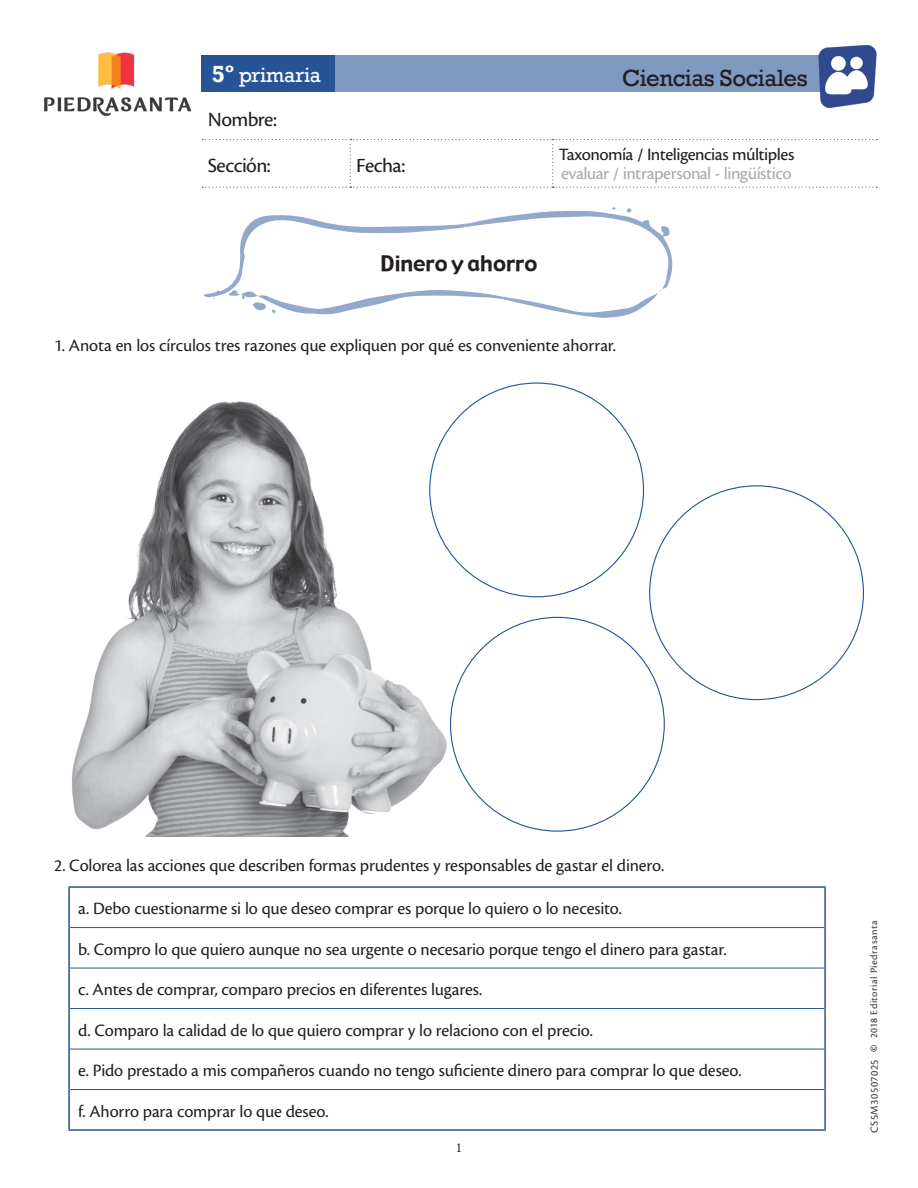
<style>
.page{position:relative;width:918px;height:1188px;background:#fff}
.page>*{position:absolute;margin:0;border:0;box-sizing:border-box;transform-origin:0 0}
.t1{font:24px "Rockwell";letter-spacing:-.02em;color:#231f20}
.t2{font:21px/45.5px "Cronos Pro Capt";letter-spacing:-.03em;color:#231f20}
.t3{font:21px "Gadget";color:#231f20}
.t4{font:21px "Rockwell";letter-spacing:-.005em;color:#fff}
.t5{font:18px "Cronos Pro";letter-spacing:-.01em;color:#231f20}
.Nombre_alumno{font:18px "Cronos Pro Capt";letter-spacing:-.03em;color:#a8a9ad}
.t6{font:18px "Cronos Pro Capt";letter-spacing:-.03em;color:#231f20}
.t7{font:13.5px "Minion Pro";color:#231f20}
._2014_Editorial_Pie{font:11.25px "Cronos Pro Capt";letter-spacing:.04em;color:#3e3e3f}
.t8{font:10.5px "Cronos Pro Capt";letter-spacing:.04em;color:#3e3e3f}
.s1{font-weight:700;font-size:24px}
.s2{font-family:"Cronos Pro";font-weight:700}
</style>
<div class="page">
<div style="left:202px;top:55px;width:132px;height:37px;background:#275397"></div>
<div style="left:334px;top:55px;width:539px;height:37px;background:#7f99c1"></div>
<svg style="left:202px;top:139px;width:675px;height:49px"></svg>
<img style="left:43px;top:52px;width:149px;height:64px">
<img style="left:818px;top:44px;width:59px;height:65px">
<svg style="left:204px;top:207px;width:469px;height:111px"></svg>
<img style="left:71px;top:401px;width:387px;height:436px">
<hr style="left:68px;top:886px;width:758px;height:2px;background:#275397">
<hr style="left:68px;top:888px;width:2px;height:40px;background:#275397">
<hr style="left:824px;top:888px;width:2px;height:40px;background:#275397">
<hr style="left:68px;top:928px;width:2px;height:40px;background:#275397">
<hr style="left:824px;top:928px;width:2px;height:40px;background:#275397">
<hr style="left:68px;top:968px;width:2px;height:41px;background:#275397">
<hr style="left:824px;top:968px;width:2px;height:41px;background:#275397">
<hr style="left:68px;top:1009px;width:2px;height:40px;background:#275397">
<hr style="left:824px;top:1009px;width:2px;height:40px;background:#275397">
<hr style="left:68px;top:1049px;width:2px;height:41px;background:#275397">
<hr style="left:824px;top:1049px;width:2px;height:41px;background:#275397">
<hr style="left:68px;top:1090px;width:2px;height:39px;background:#275397">
<hr style="left:824px;top:1090px;width:2px;height:39px;background:#275397">
<hr style="left:68px;top:1129px;width:758px;height:2px;background:#275397">
<hr style="left:70px;top:927px;width:754px;height:1px;background:#275397">
<hr style="left:70px;top:968px;width:754px;height:1px;background:#275397">
<hr style="left:70px;top:1008px;width:754px;height:1px;background:#275397">
<hr style="left:70px;top:1049px;width:754px;height:1px;background:#275397">
<hr style="left:70px;top:1089px;width:754px;height:1px;background:#275397">
<p class="t4" style="left:212px;top:63px;width:111px"><span class="s1">5º</span> primaria</p>
<h1 class="t1" style="left:622px;top:64px;width:187px">Ciencias Sociales</h1>
<p class="t2" style="left:208px;top:97px;width:71px">Nombre:<br>Sección:</p>
<p class="t6" style="left:559px;top:144px;width:237px">Taxonomía / Inteligencias múltiples</p>
<p class="t2" style="left:356px;top:142px;width:51px">Fecha:</p>
<p class="Nombre_alumno" style="left:561px;top:163px;width:232px">evaluar / intrapersonal - lingüístico</p>
<p class="t3" style="left:381px;top:250px;width:158px">Dinero y ahorro</p>
<p class="t5" style="left:54px;top:335px;width:563px">1. Anota en los círculos tres razones que expliquen por qué es conveniente ahorrar.</p>
<p class="t5" style="left:54px;top:855px;width:612px">2. Colorea las acciones que describen formas prudentes y responsables de gastar el dinero.</p>
<p class="t5" style="left:78px;top:898px;width:545px">a. Debo cuestionarme si lo que deseo comprar es porque lo quiero o lo necesito.</p>
<p class="t5" style="left:78px;top:939px;width:650px">b. Compro lo que quiero aunque no sea urgente o necesario porque tengo el dinero para gastar.</p>
<p class="t5" style="left:78px;top:979px;width:406px">c. Antes de comprar, comparo precios en diferentes lugares.</p>
<p class="t5" style="left:78px;top:1020px;width:516px">d. Comparo la calidad de lo que quiero comprar y lo relaciono con el precio.</p>
<p class="t5" style="left:78px;top:1060px;width:665px">e. Pido prestado a mis compañeros cuando no tengo suficiente dinero para comprar lo que deseo.</p>
<p class="t5" style="left:78px;top:1101px;width:252px">f. Ahorro para comprar lo que deseo.</p>
<p class="t7" style="left:456px;top:1139px;width:8px">1</p>
<p class="t8" style="left:868px;top:1052px;width:132px;rotate:-90deg"><span class="s2">©</span> 2018 Editorial Piedrasanta</p>
<p class="_2014_Editorial_Pie" style="left:868px;top:1133px;width:75px;rotate:-90deg">CS5M30507025</p>
</div>
